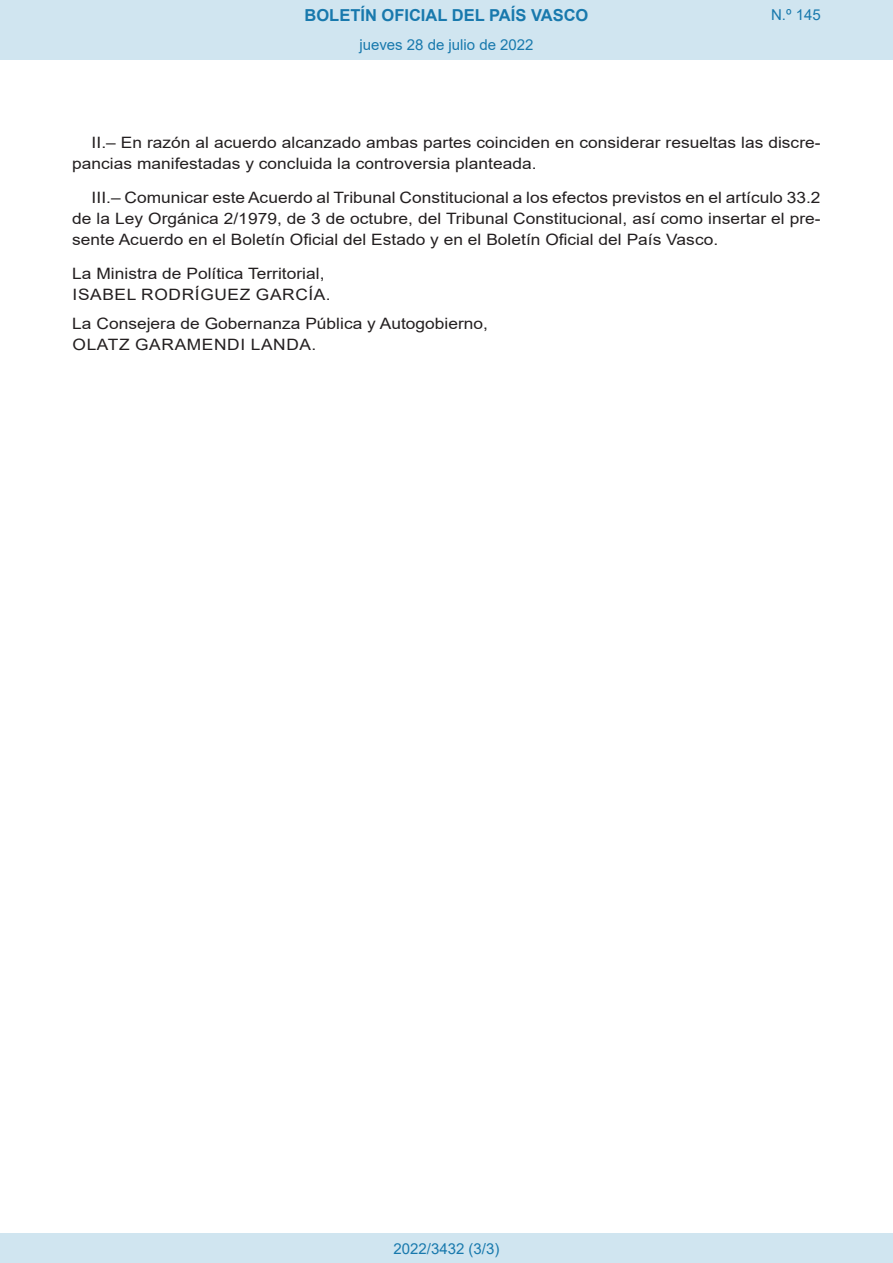
<style>
.page{position:relative;width:893px;height:1263px;background:#fff}
.page>*{position:absolute;margin:0;border:0;box-sizing:border-box;transform-origin:0 0}
.t1{font:700 16.5px "Arial";color:#1879ad}
.BOPVDetalle{font:15.6px/21px "Arial";color:#231f20;scale:1.11 1}
.BOPVFirmaPuesto{font:15.6px "Arial";color:#231f20;scale:1.11 1}
.BOPVFirmaNombre{font:15.6px "Arial";letter-spacing:.035em;color:#231f20;scale:1.11 1}
.Paginacion_Centro{font:15px "Arial";color:#1879ad}
</style>
<div class="page">
<div style="left:0;top:0;width:893px;height:60px;background:#d0e5f0"></div>
<div style="left:0;top:1233px;width:893px;height:30px;background:#d0e5f0"></div>
<p class="t1" style="left:305px;top:3px;width:285px">BOLETÍN OFICIAL DEL PAÍS VASCO</p>
<p class="Paginacion_Centro" style="left:359px;top:35px;width:176px">jueves 28 de julio de 2022</p>
<p class="Paginacion_Centro" style="left:771px;top:5px;width:51px">N.º 145</p>
<p class="BOPVDetalle" style="left:72px;top:132px;width:676px;text-indent:19px">II.– En razón al acuerdo alcanzado ambas partes coinciden en considerar resueltas las discre&shy;pancias manifestadas y concluida la controversia planteada.</p>
<p class="BOPVDetalle" style="left:72px;top:187px;width:676px;text-align:justify;text-indent:19px">III.– Comunicar este Acuerdo al Tribunal Constitucional a los efectos previstos en el artículo 33.2 de la Ley Orgánica 2/1979, de 3 de octubre, del Tribunal Constitucional, así como insertar el pre&shy;sente Acuerdo en el Boletín Oficial del Estado y en el Boletín Oficial del País Vasco.</p>
<p class="BOPVFirmaPuesto" style="left:72px;top:262px;width:229px">La Ministra de Política Territorial,</p>
<p class="BOPVFirmaNombre" style="left:73px;top:283px;width:234px">ISABEL RODRÍGUEZ GARCÍA.</p>
<p class="BOPVFirmaPuesto" style="left:72px;top:313px;width:376px">La Consejera de Gobernanza Pública y Autogobierno,</p>
<p class="BOPVFirmaNombre" style="left:73px;top:334px;width:221px">OLATZ GARAMENDI LANDA.</p>
<p class="Paginacion_Centro" style="left:393px;top:1238px;width:107px">2022/3432 (3/3)</p>
</div>
